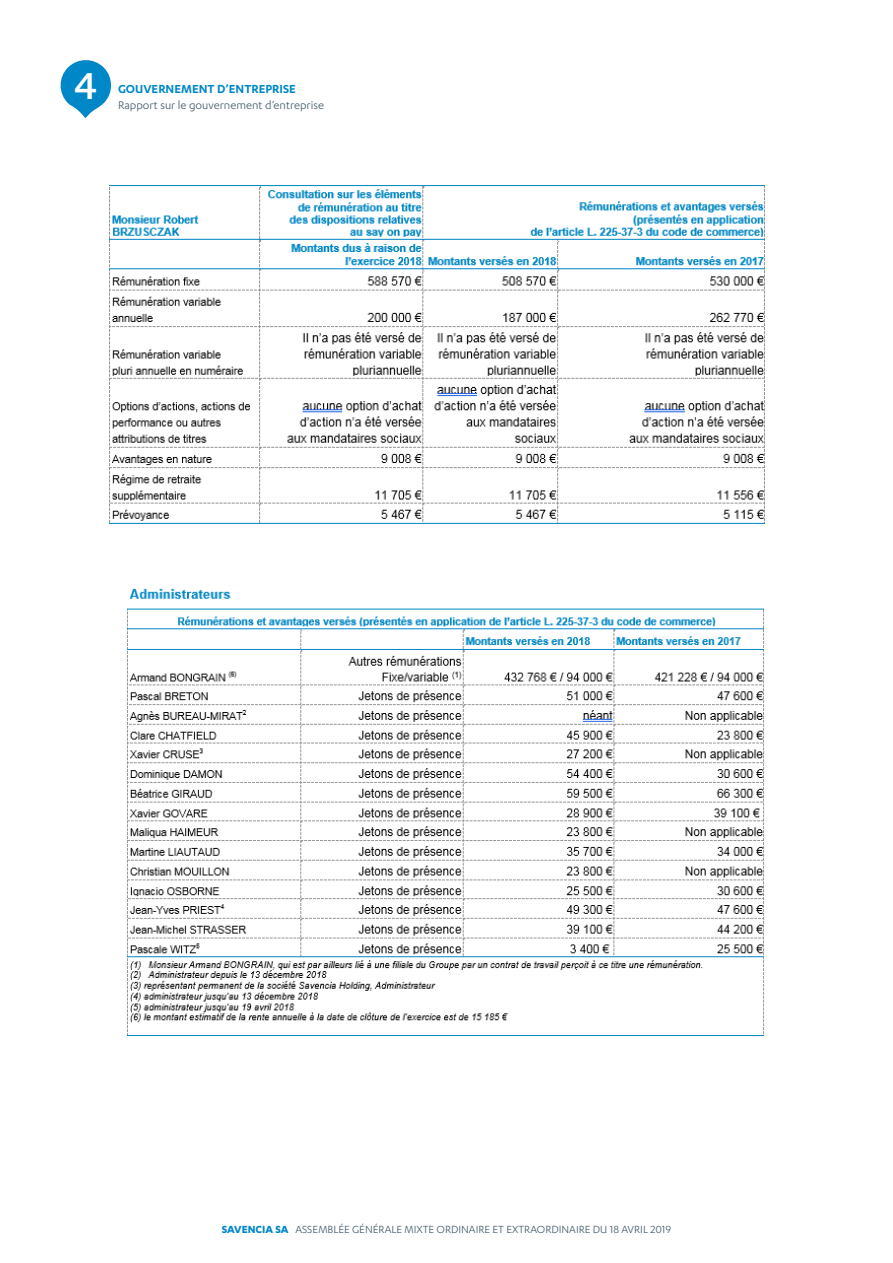
<style>
.page{position:relative;width:893px;height:1263px;background:#fff}
.page>*{position:absolute;margin:0;border:0;box-sizing:border-box;transform-origin:0 0}
.t1{font:500 43.5px "Karbon";color:#fff}
.t2{font:600 13.5px "Karbon";color:#0087c7}
.t3{font:12.75px "Karbon";color:#455d6b}
.t4{font:12px "Karbon";color:#455d6b}
.s1{font-weight:700;color:#0087c7}
</style>
<div class="page">
<svg style="left:60px;top:60px;width:51px;height:58px"></svg>
<img style="left:109px;top:185px;width:656px;height:339px">
<img style="left:127px;top:588px;width:638px;height:448px">
<h1 class="t1" style="left:74px;top:67px;width:25px">4</h1>
<p class="t2" style="left:118px;top:84px;width:179px">GOUVERNEMENT D’ENTREPRISE</p>
<p class="t3" style="left:118px;top:99px;width:208px">Rapport sur le gouvernement d’entreprise</p>
<p class="t4" style="left:222px;top:1224px;width:451px"><span class="s1">SAVENCIA SA</span> ASSEMBLÉE GÉNÉRALE MIXTE ORDINAIRE ET EXTRAORDINAIRE DU 18 AVRIL 2019</p>
</div>
